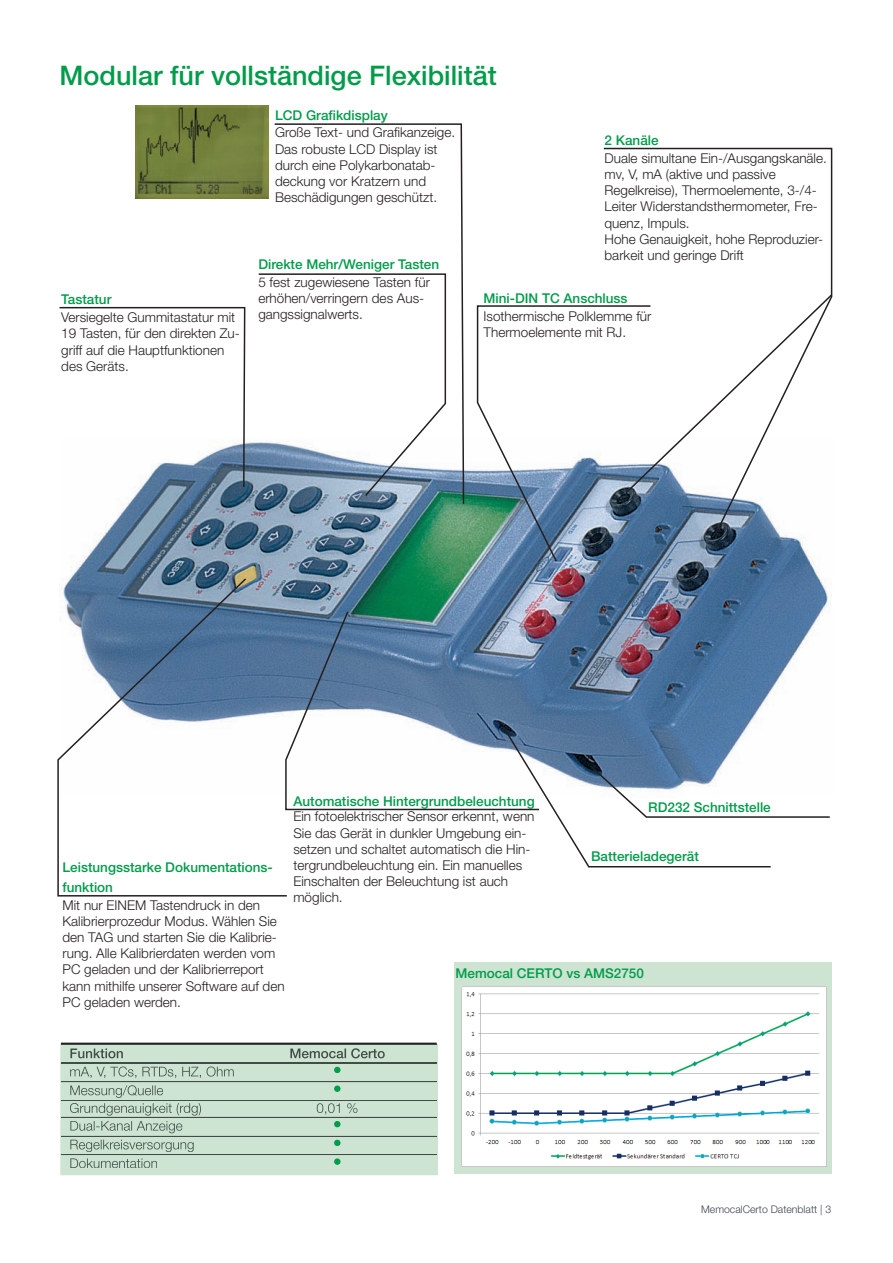
<style>
.page{position:relative;width:893px;height:1263px;background:#fff}
.page>*{position:absolute;margin:0;border:0;box-sizing:border-box;transform-origin:0 0}
.t1{font:500 27px "Helvetica Neue";color:#009c4a}
.t2{font:300 13.5px/16.2px "Helvetica Neue LT Std";color:#231f20}
.t3{font:500 13.5px/19.5px "Helvetica Neue";color:#009c4a}
.t4{font:300 10.5px "Helvetica Neue LT Std";color:#3e444f}
</style>
<div class="page">
<img style="left:71px;top:442px;width:761px;height:283px">
<svg style="left:59px;top:306px;width:187px;height:182px"></svg>
<svg style="left:273px;top:123px;width:192px;height:382px"></svg>
<svg style="left:257px;top:273px;width:190px;height:224px"></svg>
<svg style="left:476px;top:305px;width:176px;height:258px"></svg>
<svg style="left:602px;top:147px;width:231px;height:386px"></svg>
<svg style="left:625px;top:293px;width:208px;height:201px"></svg>
<svg style="left:541px;top:725px;width:289px;height:143px"></svg>
<svg style="left:288px;top:610px;width:253px;height:201px"></svg>
<svg style="left:57px;top:577px;width:231px;height:320px"></svg>
<hr style="left:61px;top:1043px;width:376px;height:1px;background:#231f20">
<svg style="left:60px;top:1044px;width:378px;height:131px;background:#c8dfcd"></svg>
<hr style="left:61px;top:1044px;width:376px;height:1px;background:#424d48">
<svg style="left:70px;top:1048px;width:246px;height:10px;background:#bbd2c0"></svg>
<hr style="left:61px;top:1062px;width:376px;height:1px;background:#424d48">
<svg style="left:70px;top:1066px;width:164px;height:12px;background:#b6ccbb"></svg>
<svg style="left:334px;top:1067px;width:6px;height:6px"></svg>
<hr style="left:61px;top:1081px;width:376px;height:1px;background:#424d48">
<div style="left:334px;top:1085px;width:6px;height:7px;background:#009c4a;border-radius:50%"></div>
<hr style="left:61px;top:1100px;width:376px;height:1px;background:#424d48">
<svg style="left:70px;top:1085px;width:97px;height:30px;background:#b1c6b6"></svg>
<hr style="left:61px;top:1117px;width:376px;height:1px;background:#424d48">
<svg style="left:70px;top:1121px;width:112px;height:12px"></svg>
<svg style="left:334px;top:1121px;width:6px;height:6px"></svg>
<hr style="left:61px;top:1136px;width:376px;height:1px;background:#424d48">
<svg style="left:70px;top:1140px;width:102px;height:12px"></svg>
<svg style="left:334px;top:1140px;width:6px;height:6px"></svg>
<hr style="left:61px;top:1154px;width:376px;height:1px;background:#424d48">
<svg style="left:70px;top:1158px;width:87px;height:10px"></svg>
<div style="left:334px;top:1158px;width:6px;height:7px;background:#009c4a;border-radius:50%"></div>
<div style="left:454px;top:962px;width:378px;height:211px;background:#cce4d1"></div>
<img style="left:461px;top:987px;width:365px;height:179px">
<img style="left:135px;top:106px;width:134px;height:93px">
<h1 class="t1" style="left:60px;top:54px;width:439px">Modular für vollständige Flexibilität</h1>
<p class="t3" style="left:275px;top:104px;width:114px">LCD Grafikdisplay</p>
<p class="t2" style="left:275px;top:126px;width:182px">Große Text- und Grafikanzeige.<br>Das robuste LCD Display ist durch eine Polykarbonatab&shy;deckung vor Kratzern und<br>Beschädigungen geschützt.</p>
<p class="t3" style="left:61px;top:289px;width:52px">Tastatur</p>
<p class="t2" style="left:61px;top:311px;width:180px">Versiegelte Gummitastatur mit<br>19 Tasten, für den direkten Zu&shy;griff auf die Hauptfunktionen des Geräts.</p>
<p class="t3" style="left:258px;top:254px;width:182px">Direkte Mehr/Weniger Tasten</p>
<p class="t2" style="left:258px;top:275px;width:173px">5 fest zugewiesene Tasten für erhöhen/verringern des Aus&shy;gangssignalwerts.</p>
<p class="t3" style="left:605px;top:130px;width:56px">2 Kanäle</p>
<p class="t2" style="left:605px;top:151px;width:224px">Duale simultane Ein-/Ausgangskanäle. mv, V, mA (aktive und passive<br>Regelkreise), Thermoelemente, 3-/4-<br>Leiter Widerstandsthermometer, Fre&shy;quenz, Impuls.<br>Hohe Genauigkeit, hohe Reproduzier&shy;barkeit und geringe Drift</p>
<p class="t3" style="left:484px;top:288px;width:146px">Mini-DIN TC Anschluss</p>
<p class="t2" style="left:484px;top:309px;width:169px">Isothermische Polklemme für<br>Thermoelemente mit RJ.</p>
<p class="t3" style="left:63px;top:857px;width:212px">Leistungsstarke Dokumentations&shy;funktion</p>
<p class="t2" style="left:63px;top:898px;width:224px">Mit nur EINEM Tastendruck in den Kalibrierprozedur Modus. Wählen Sie den TAG und starten Sie die Kalibrie&shy;rung. Alle Kalibrierdaten werden vom PC geladen und der Kalibrierreport kann mithilfe unserer Software auf den PC geladen werden.</p>
<p class="t3" style="left:293px;top:791px;width:243px">Automatische Hintergrundbeleuchtung</p>
<p class="t2" style="left:293px;top:810px;width:243px">Ein fotoelektrischer Sensor erkennt, wenn Sie das Gerät in dunkler Umgebung ein&shy;setzen und schaltet automatisch die Hin&shy;tergrundbeleuchtung ein. Ein manuelles Einschalten der Beleuchtung ist auch möglich.</p>
<p class="t3" style="left:648px;top:797px;width:124px">RD232 Schnittstelle</p>
<p class="t3" style="left:591px;top:846px;width:109px">Batterieladegerät</p>
<p class="t3" style="left:456px;top:963px;width:190px">Memocal CERTO vs AMS2750</p>
<p class="t4" style="left:701px;top:1205px;width:132px">MemocalCerto Datenblatt | 3</p>
</div>
